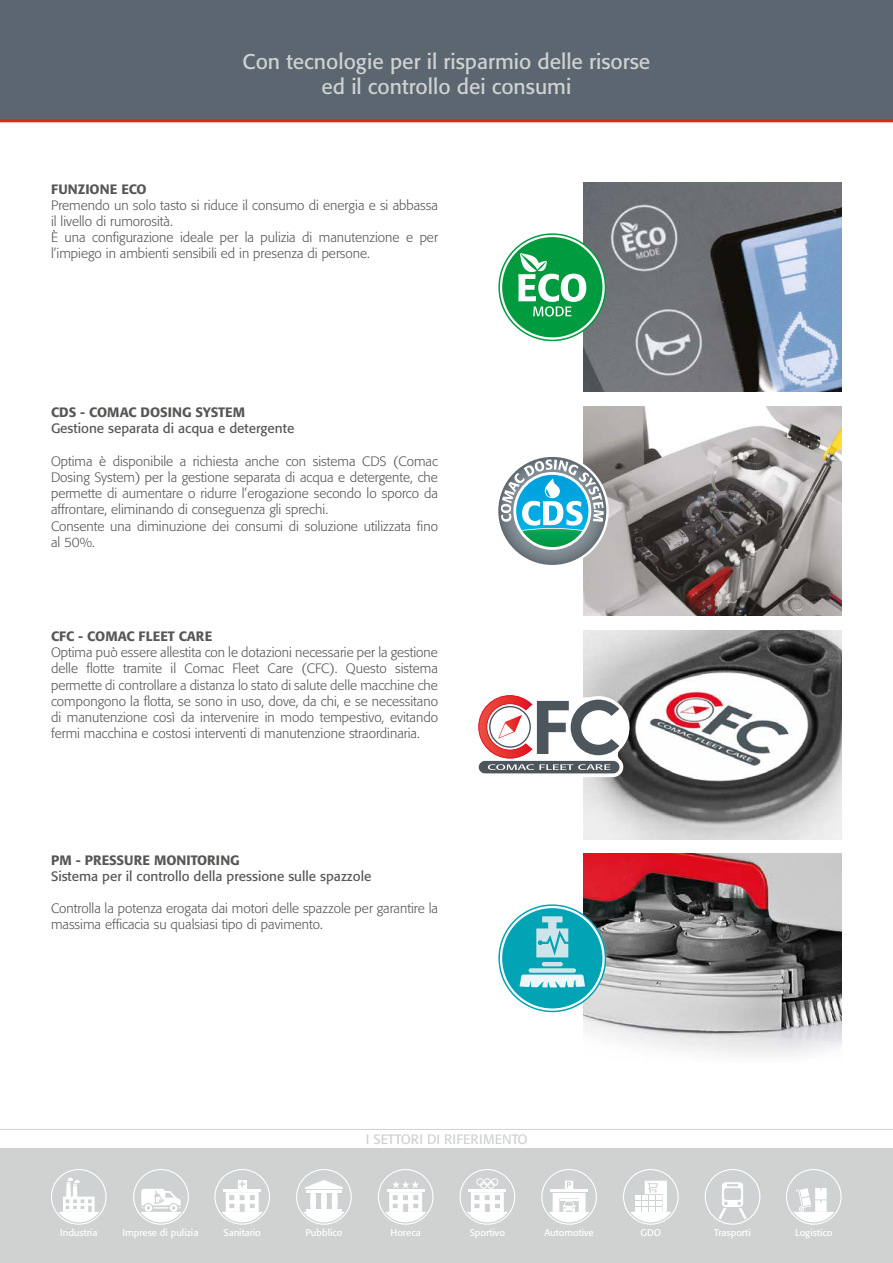
<style>
.page{position:relative;width:893px;height:1263px;background:#fff}
.page>*{position:absolute;margin:0;border:0;box-sizing:border-box;transform-origin:0 0}
.t1{font:21px/25.2px "Formata";color:#d0d2d2;text-align:center}
.t2{font:300 13.5px/16.2px "Formata";color:#575756}
.t3{font:13.5px "Formata";color:#575756}
.t4{font:500 13.5px "Formata";color:#575756}
.t5{font:13.5px "Formata";color:#d0d2d2}
.t6{font:9.6px "Formata";color:#fff}
</style>
<div class="page">
<img style="left:584px;top:630px;width:258px;height:209px">
<img style="left:584px;top:183px;width:258px;height:209px">
<img style="left:584px;top:406px;width:258px;height:209px">
<img style="left:584px;top:854px;width:258px;height:202px">
<svg style="left:499px;top:234px;width:106px;height:106px"></svg>
<div style="left:498px;top:233px;width:108px;height:108px;border:2px solid #009b3e;border-radius:50%"></div>
<div style="left:502px;top:237px;width:100px;height:100px;background:#009b3e;border-radius:50%"></div>
<svg style="left:518px;top:253px;width:68px;height:63px"></svg>
<svg style="left:499px;top:905px;width:106px;height:106px"></svg>
<div style="left:498px;top:904px;width:108px;height:108px;border:2px solid #00a4b5;border-radius:50%"></div>
<div style="left:502px;top:908px;width:100px;height:100px;background:#00a4b5;border-radius:50%"></div>
<svg style="left:519px;top:974px;width:66px;height:13px"></svg>
<div style="left:528px;top:968px;width:48px;height:5px;background:#cde4ea;border-radius:2px"></div>
<hr style="left:542px;top:962px;width:21px;height:4px;background:#cde4ea;border-radius:2px">
<svg style="left:536px;top:916px;width:32px;height:41px"></svg>
<svg style="left:498px;top:457px;width:108px;height:108px"></svg>
<svg style="left:478px;top:692px;width:152px;height:85px"></svg>
<hr style="left:0;top:1129px;width:893px;height:1px;background:#d0d2d2">
<div style="left:0;top:1148px;width:893px;height:115px;background:#d0d2d2"></div>
<div style="left:0;top:0;width:893px;height:121px;background:#5b6670"></div>
<hr style="left:0;top:119px;width:893px;height:3px;background:#e1251b">
<svg style="left:705px;top:1169px;width:55px;height:56px"></svg>
<div style="left:706px;top:1171px;width:53px;height:52px;background:#cfd2d3;border-radius:50%"></div>
<svg style="left:718px;top:1182px;width:29px;height:38px"></svg>
<div style="left:706px;top:1170px;width:53px;height:53px;border:1px solid #cfd2d3;border-radius:50%"></div>
<svg style="left:786px;top:1169px;width:56px;height:56px"></svg>
<div style="left:788px;top:1171px;width:52px;height:52px;background:#cfd2d3;border-radius:50%"></div>
<div style="left:787px;top:1170px;width:53px;height:53px;border:1px solid #cfd2d3;border-radius:50%"></div>
<svg style="left:792px;top:1188px;width:43px;height:35px"></svg>
<svg style="left:623px;top:1169px;width:56px;height:56px"></svg>
<div style="left:625px;top:1171px;width:52px;height:52px;background:#cfd2d3;border-radius:50%"></div>
<div style="left:624px;top:1170px;width:53px;height:53px;border:1px solid #cfd2d3;border-radius:50%"></div>
<svg style="left:629px;top:1181px;width:43px;height:42px"></svg>
<svg style="left:541px;top:1169px;width:56px;height:56px"></svg>
<div style="left:543px;top:1171px;width:52px;height:52px;background:#cfd2d3;border-radius:50%"></div>
<div style="left:542px;top:1170px;width:54px;height:53px;border:1px solid #cfd2d3;border-radius:50%"></div>
<svg style="left:548px;top:1181px;width:42px;height:42px"></svg>
<svg style="left:459px;top:1169px;width:56px;height:56px"></svg>
<div style="left:461px;top:1171px;width:52px;height:52px;background:#cfd2d3;border-radius:50%"></div>
<div style="left:476px;top:1178px;width:8px;height:7px;border:1px solid #fff;border-radius:50%"></div>
<div style="left:484px;top:1178px;width:7px;height:7px;border:1px solid #fff;border-radius:50%"></div>
<div style="left:491px;top:1178px;width:7px;height:7px;border:1px solid #fff;border-radius:50%"></div>
<div style="left:480px;top:1181px;width:7px;height:8px;border:1px solid #fff;border-radius:50%"></div>
<div style="left:487px;top:1181px;width:8px;height:8px;border:1px solid #fff;border-radius:50%"></div>
<svg style="left:466px;top:1192px;width:43px;height:31px"></svg>
<hr style="left:469px;top:1189px;width:37px;height:2px;background:#fff">
<div style="left:461px;top:1170px;width:53px;height:53px;border:1px solid #cfd2d3;border-radius:50%"></div>
<svg style="left:378px;top:1169px;width:55px;height:56px"></svg>
<div style="left:380px;top:1171px;width:52px;height:52px;background:#cfd2d3;border-radius:50%"></div>
<div style="left:379px;top:1170px;width:53px;height:53px;border:1px solid #cfd2d3;border-radius:50%"></div>
<svg style="left:384px;top:1181px;width:43px;height:42px"></svg>
<svg style="left:296px;top:1169px;width:56px;height:56px"></svg>
<div style="left:298px;top:1171px;width:52px;height:52px;background:#cfd2d3;border-radius:50%"></div>
<div style="left:297px;top:1170px;width:54px;height:53px;border:1px solid #cfd2d3;border-radius:50%"></div>
<svg style="left:303px;top:1180px;width:42px;height:43px"></svg>
<svg style="left:214px;top:1169px;width:56px;height:56px"></svg>
<div style="left:216px;top:1171px;width:52px;height:52px;background:#cfd2d3;border-radius:50%"></div>
<div style="left:238px;top:1180px;width:8px;height:8px;background:#fff"></div>
<svg style="left:221px;top:1181px;width:43px;height:42px"></svg>
<div style="left:215px;top:1170px;width:54px;height:53px;border:1px solid #cfd2d3;border-radius:50%"></div>
<svg style="left:133px;top:1169px;width:56px;height:56px"></svg>
<div style="left:135px;top:1171px;width:52px;height:52px;background:#cfd2d3;border-radius:50%"></div>
<div style="left:134px;top:1170px;width:54px;height:53px;border:1px solid #cfd2d3;border-radius:50%"></div>
<svg style="left:140px;top:1189px;width:42px;height:34px"></svg>
<svg style="left:51px;top:1169px;width:56px;height:56px"></svg>
<div style="left:53px;top:1171px;width:52px;height:52px;background:#cfd2d3;border-radius:50%"></div>
<svg style="left:57px;top:1177px;width:43px;height:46px"></svg>
<div style="left:52px;top:1170px;width:53px;height:53px;border:1px solid #cfd2d3;border-radius:50%"></div>
<h1 class="t1" style="left:243px;top:49px;width:409px">Con tecnologie per il risparmio delle risorse ed il controllo dei consumi</h1>
<p class="t4" style="left:51px;top:180px;width:97px">FUNZIONE ECO</p>
<p class="t2" style="left:51px;top:197px;width:388px">Premendo un solo tasto si riduce il consumo di energia e si abbassa il livello di rumorosità.<br>È una configurazione ideale per la pulizia di manutenzione e per l’impiego in ambienti sensibili ed in presenza di persone.</p>
<p class="t4" style="left:51px;top:404px;width:196px">CDS - COMAC DOSING SYSTEM</p>
<p class="t3" style="left:51px;top:420px;width:245px">Gestione separata di acqua e detergente</p>
<p class="t2" style="left:51px;top:453px;width:388px">Optima è disponibile a richiesta anche con sistema CDS (Comac Dosing System) per la gestione separata di acqua e detergente, che permette di aumentare o ridurre l’erogazione secondo lo sporco da affrontare, eliminando di conseguenza gli sprechi.<br>Consente una diminuzione dei consumi di soluzione utilizzata fino al 50%.</p>
<p class="t4" style="left:51px;top:628px;width:163px">CFC - COMAC FLEET CARE</p>
<p class="t2" style="left:51px;top:644px;width:388px;text-align:justify">Optima può essere allestita con le dotazioni necessarie per la gestione delle flotte tramite il Comac Fleet Care (CFC). Questo sistema permette di controllare a distanza lo stato di salute delle macchine che compongono la flotta, se sono in uso, dove, da chi, e se necessitano di manutenzione così da intervenire in modo tempestivo, evitando fermi macchina e costosi interventi di manutenzione straordinaria.</p>
<p class="t4" style="left:51px;top:851px;width:190px">PM - PRESSURE MONITORING</p>
<p class="t3" style="left:51px;top:868px;width:322px">Sistema per il controllo della pressione sulle spazzole</p>
<p class="t2" style="left:51px;top:900px;width:388px">Controlla la potenza erogata dai motori delle spazzole per garantire la massima efficacia su qualsiasi tipo di pavimento.</p>
<p class="t5" style="left:366px;top:1130px;width:163px">I SETTORI DI RIFERIMENTO</p>
<p class="t6" style="left:60px;top:1227px;width:39px">Industria</p>
<p class="t6" style="left:123px;top:1227px;width:77px">Imprese di pulizia</p>
<p class="t6" style="left:223px;top:1227px;width:39px">Sanitario</p>
<p class="t6" style="left:305px;top:1227px;width:39px">Pubblico</p>
<p class="t6" style="left:391px;top:1227px;width:32px">Horeca</p>
<p class="t6" style="left:470px;top:1227px;width:37px">Sportivo</p>
<p class="t6" style="left:544px;top:1227px;width:51px">Automotive</p>
<p class="t6" style="left:640px;top:1227px;width:22px">GDO</p>
<p class="t6" style="left:714px;top:1227px;width:38px">Trasporti</p>
<p class="t6" style="left:795px;top:1227px;width:39px">Logistico</p>
</div>
